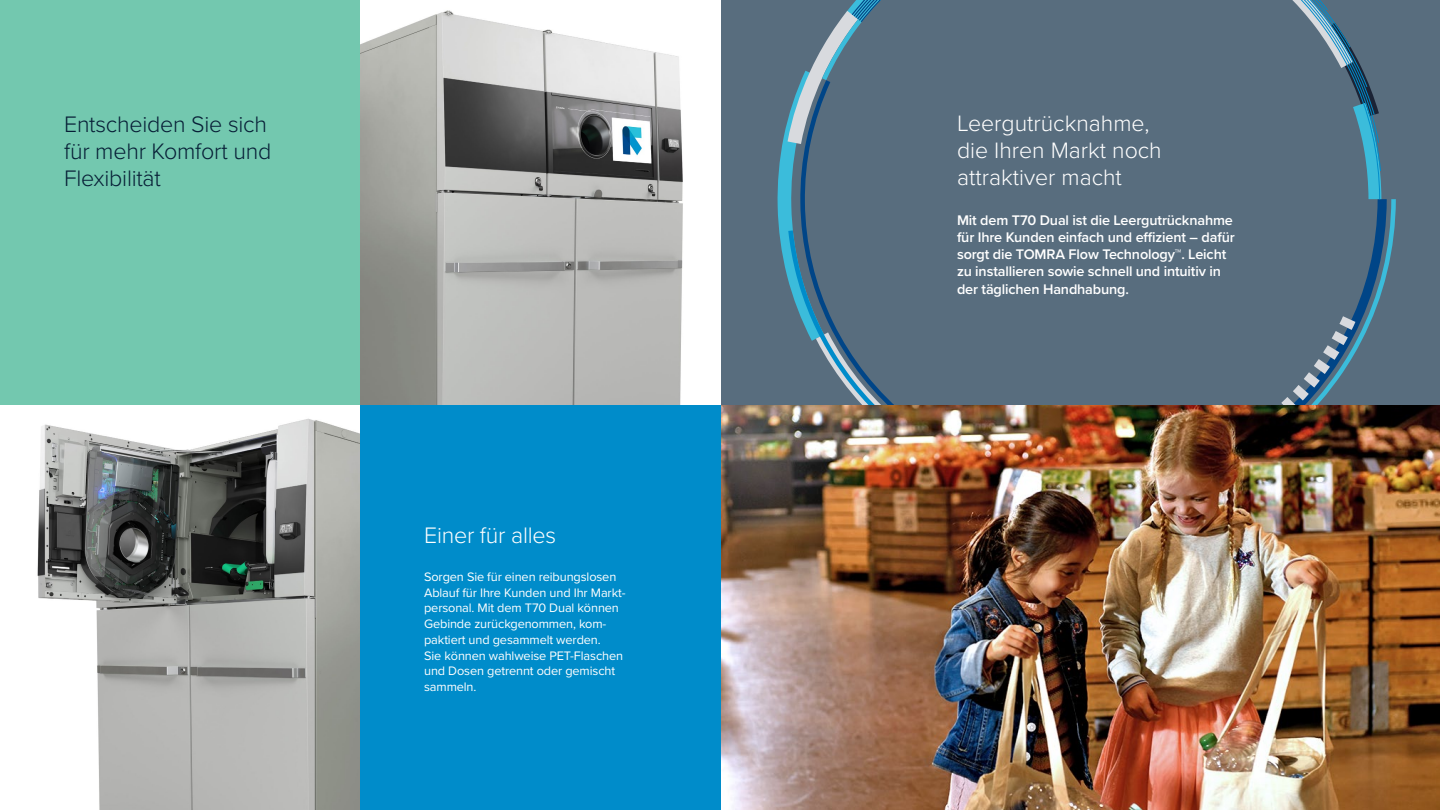
<style>
.page{position:relative;width:1440px;height:810px;background:#fff}
.page>*{position:absolute;margin:0;border:0;box-sizing:border-box;transform-origin:0 0}
.t1{font:300 23.25px/27px "Proxima Nova";letter-spacing:-.01em;color:#071e36}
.t2{font:300 23.25px "Proxima Nova";letter-spacing:-.01em;color:#fff}
.t3{font:300 23.1px/26.9px "Proxima Nova";color:#fff}
.t4{font:600 14.4px/17.3px "Proxima Nova";letter-spacing:-.01em;color:#fff}
.t5{font:12.75px/15.8px "Proxima Nova";letter-spacing:-.01em;color:#fff}
.s1{font-weight:400}
</style>
<div class="page">
<div style="left:720px;top:0;width:720px;height:405px;background:#586d7e"></div>
<svg style="left:778px;top:0;width:116px;height:405px"></svg>
<svg style="left:1281px;top:0;width:115px;height:405px"></svg>
<img style="left:360px;top:10px;width:323px;height:395px">
<img style="left:37px;top:418px;width:323px;height:392px">
<img style="left:720px;top:405px;width:720px;height:405px">
<div style="left:0;top:0;width:360px;height:405px;background:#73c8af"></div>
<div style="left:360px;top:405px;width:360px;height:405px;background:#008cca"></div>
<h1 class="t1" style="left:64px;top:109px;width:209px">Entscheiden Sie sich für mehr Komfort und<br>Flexibilität</h1>
<h1 class="t2" style="left:424px;top:518px;width:133px">Einer für alles</h1>
<p class="t5" style="left:424px;top:568px;width:203px">Sorgen Sie für einen reibungslosen<br>Ablauf für Ihre Kunden und Ihr Markt&shy;personal. Mit dem T70 Dual können<br>Gebinde zurückgenommen, kom&shy;paktiert und gesammelt werden.<br>Sie können wahlweise PET-Flaschen und Dosen getrennt oder gemischt sammeln.</p>
<h2 class="t3" style="left:957px;top:109px;width:206px">Leergutrücknahme, die Ihren Markt noch attraktiver macht</h2>
<p class="t4" style="left:957px;top:211px;width:279px">Mit dem T70 Dual ist die Leergutrücknahme für Ihre Kunden einfach und effizient – dafür sorgt die TOMRA Flow Technology<span class="s1">™</span>. Leicht zu installieren sowie schnell und intuitiv in der täglichen Handhabung.</p>
</div>
